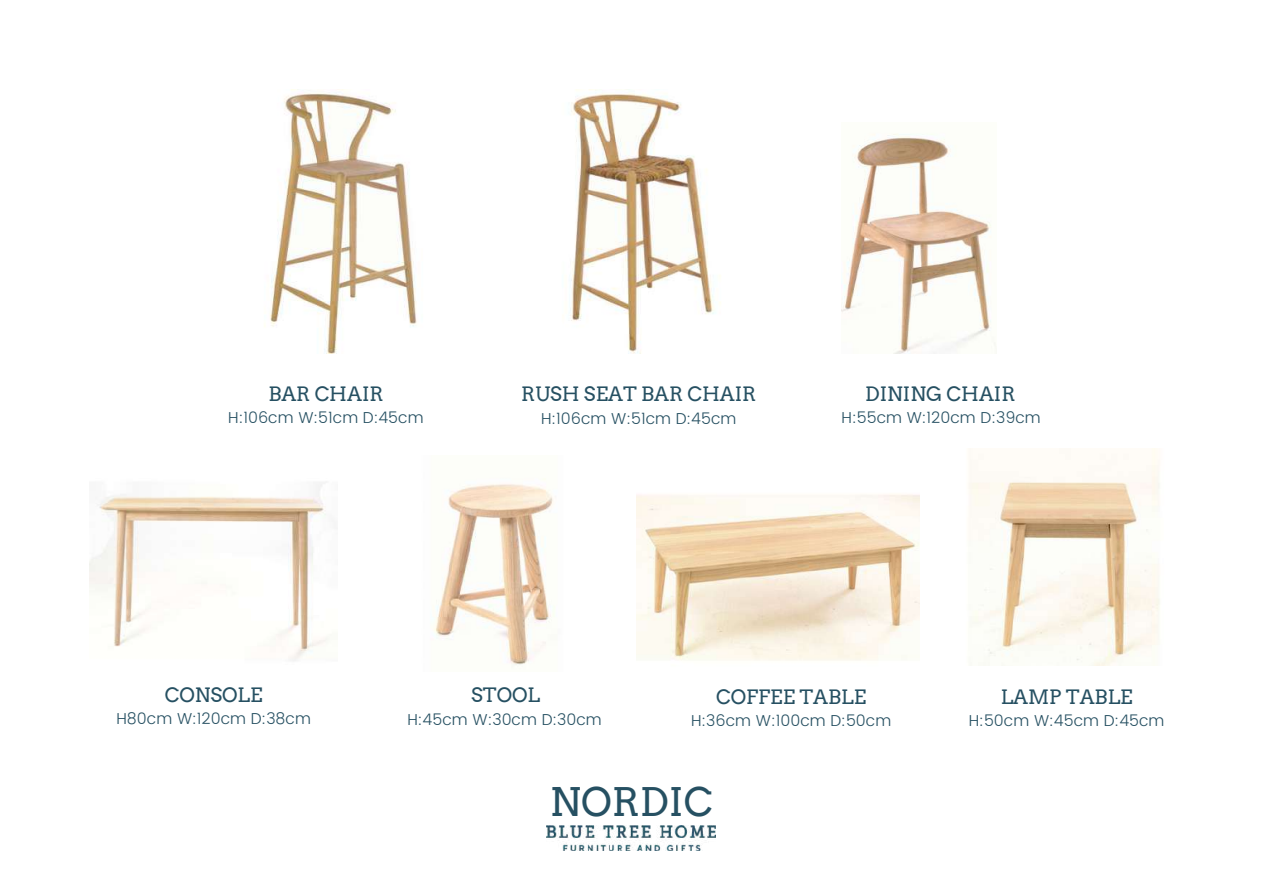
<style>
.page{position:relative;width:1263px;height:894px;background:#fff}
.page>*{position:absolute;margin:0;border:0;box-sizing:border-box;transform-origin:0 0}
.t1{font:39.45px "Arvo";color:#265062}
.t2{font:19.8px "Arvo";color:#265062}
.t3{font:300 15.75px "Poppins";color:#265062}
</style>
<div class="page">
<img style="left:547px;top:825px;width:168px;height:25px">
<img style="left:264px;top:89px;width:153px;height:265px">
<img style="left:570px;top:89px;width:151px;height:265px">
<img style="left:89px;top:482px;width:240px;height:179px">
<img style="left:433px;top:478px;width:122px;height:187px">
<img style="left:969px;top:448px;width:191px;height:217px">
<img style="left:636px;top:494px;width:284px;height:167px">
<img style="left:842px;top:133px;width:154px;height:220px">
<p class="t2" style="left:268px;top:381px;width:117px">BAR CHAIR</p>
<p class="t3" style="left:228px;top:408px;width:197px">H:106cm W:51cm D:45cm</p>
<p class="t2" style="left:521px;top:382px;width:237px">RUSH SEAT BAR CHAIR</p>
<p class="t3" style="left:541px;top:409px;width:197px">H:106cm W:51cm D:45cm</p>
<p class="t2" style="left:865px;top:381px;width:152px">DINING CHAIR</p>
<p class="t3" style="left:842px;top:408px;width:201px">H:55cm W:120cm D:39cm</p>
<p class="t2" style="left:165px;top:683px;width:99px">CONSOLE</p>
<p class="t2" style="left:471px;top:683px;width:70px">STOOL</p>
<p class="t3" style="left:117px;top:709px;width:196px">H80cm W:120cm D:38cm</p>
<p class="t3" style="left:407px;top:709px;width:196px">H:45cm W:30cm D:30cm</p>
<p class="t2" style="left:716px;top:684px;width:151px">COFFEE TABLE</p>
<p class="t3" style="left:691px;top:711px;width:202px">H:36cm W:100cm D:50cm</p>
<h1 class="t1" style="left:550px;top:778px;width:164px">NORDIC</h1>
<p class="t2" style="left:1001px;top:684px;width:133px">LAMP TABLE</p>
<p class="t3" style="left:969px;top:710px;width:197px">H:50cm W:45cm D:45cm</p>
</div>
